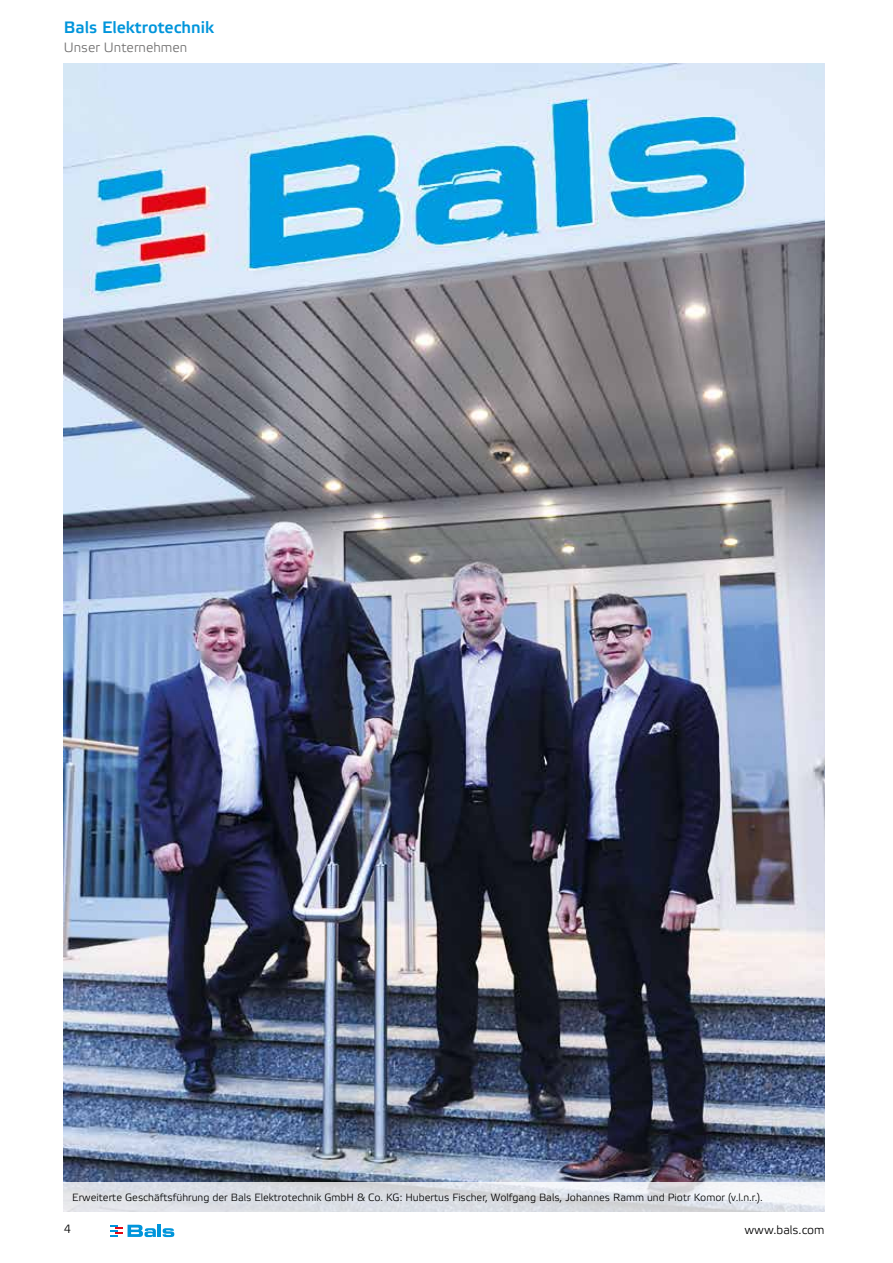
<style>
.page{position:relative;width:893px;height:1263px;background:#fff}
.page>*{position:absolute;margin:0;border:0;box-sizing:border-box;transform-origin:0 0}
.t1{font:500 16.5px "Etelka";color:#0095db}
.t2{font:300 13.5px "Etelka";color:#706f6f}
.t3{font:300 12px "Etelka";color:#000}
.t4{font:300 10.5px "Etelka";color:#000}
</style>
<div class="page">
<svg style="left:111px;top:1225px;width:63px;height:12px"></svg>
<img style="left:64px;top:64px;width:761px;height:1118px">
<svg style="left:64px;top:1182px;width:761px;height:30px;background:#dee1e6"></svg>
<h1 class="t1" style="left:64px;top:17px;width:152px">Bals Elektrotechnik</h1>
<p class="t2" style="left:64px;top:39px;width:125px">Unser Unternehmen</p>
<p class="t4" style="left:72px;top:1191px;width:692px">Erweiterte Geschäftsführung der Bals Elektrotechnik GmbH &amp; Co. KG: Hubertus Fischer, Wolfgang Bals, Johannes Ramm und Piotr Komor (v.l.n.r.).</p>
<p class="t3" style="left:64px;top:1222px;width:9px">4</p>
<p class="t3" style="left:744px;top:1222px;width:82px">www.bals.com</p>
</div>
